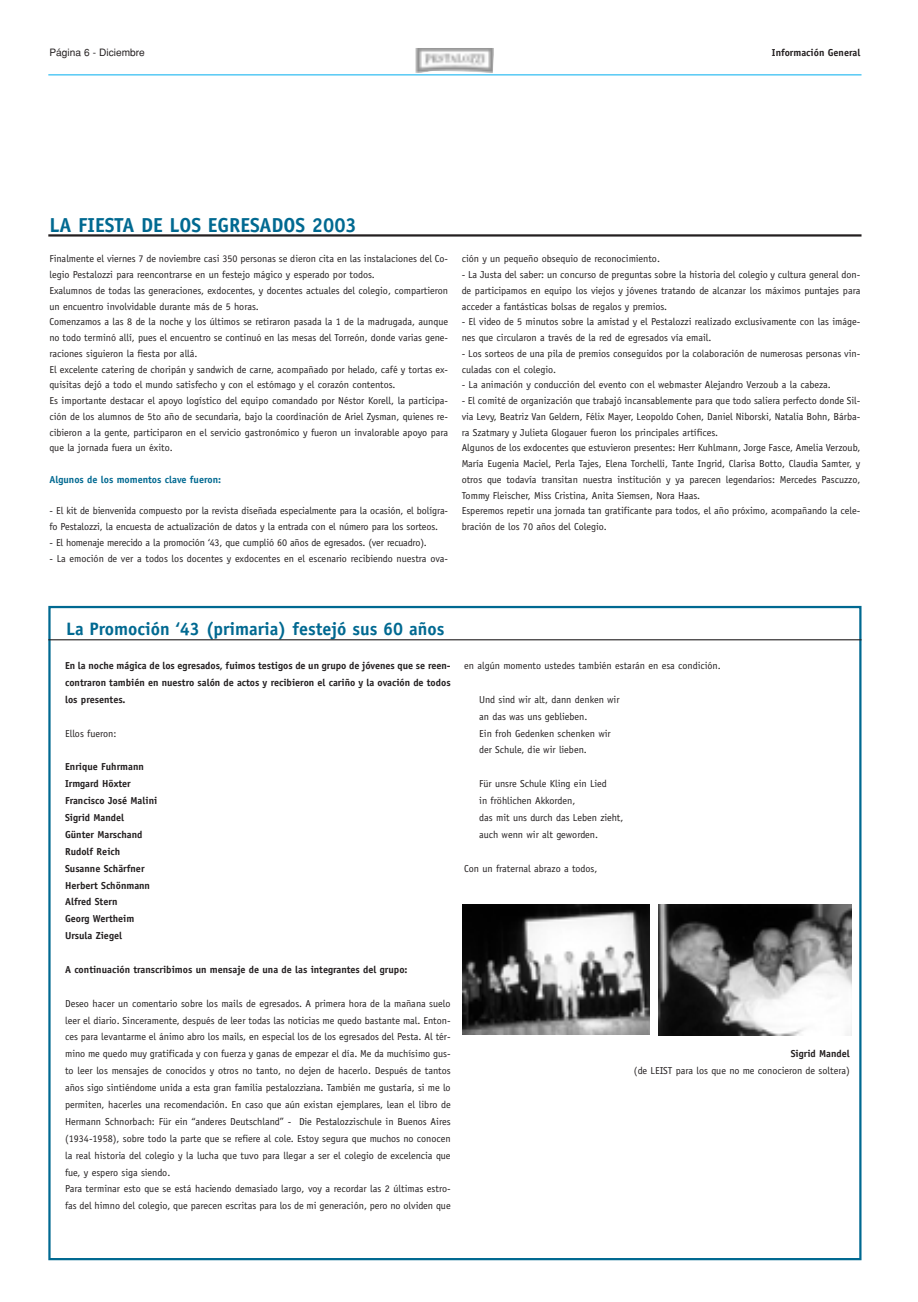
<style>
.page{position:relative;width:918px;height:1302px;background:#fff}
.page>*{position:absolute;margin:0;border:0;box-sizing:border-box;transform-origin:0 0}
.t1{font:700 20.25px "Officina Sans";color:#006991}
.t2{font:700 18px "Officina Sans";color:#006991}
.t3{font:10.2px/15.8px "Officina Sans";color:#231f20}
.t4{font:700 10.2px/17px "Officina Sans";color:#231f20;text-align:justify}
.t5{font:700 10.2px "Officina Sans";color:#006991}
.t6{font:10.2px "Helvetica";color:#231f20}
</style>
<div class="page">
<hr style="left:48px;top:75px;width:814px;height:1px;background:#00aeef">
<img style="left:415px;top:48px;width:79px;height:25px">
<hr style="left:48px;top:234px;width:814px;height:2px;background:#231f20">
<hr style="left:48px;top:639px;width:814px;height:1px;background:#231f20">
<img style="left:658px;top:904px;width:193px;height:131px">
<img style="left:463px;top:904px;width:186px;height:130px">
<p class="t6" style="left:49px;top:49px;width:97px">Página 6 - Diciembre</p>
<p class="t4" style="left:772px;top:45px;width:90px">Información General</p>
<h1 class="t1" style="left:49px;top:217px;width:309px">LA FIESTA DE LOS EGRESADOS 2003</h1>
<p class="t3" style="left:49px;top:252px;width:400px">Finalmente el viernes 7 de noviembre casi 350 personas se dieron cita en las instalaciones del Co&shy;legio Pestalozzi para reencontrarse en un festejo mágico y esperado por todos.<br>Exalumnos de todas las generaciones, exdocentes, y docentes actuales del colegio, compartieron un encuentro involvidable durante más de 5 horas.<br>Comenzamos a las 8 de la noche y los últimos se retiraron pasada la 1 de la madrugada, aunque no todo terminó allí, pues el encuentro se continuó en las mesas del Torreón, donde varias gene&shy;raciones siguieron la fiesta por allá.<br>El excelente catering de choripán y sandwich de carne, acompañado por helado, café y tortas ex&shy;quisitas dejó a todo el mundo satisfecho y con el estómago y el corazón contentos.<br>Es importante destacar el apoyo logístico del equipo comandado por Néstor Korell, la participa&shy;ción de los alumnos de 5to año de secundaria, bajo la coordinación de Ariel Zysman, quienes re&shy;cibieron a la gente, participaron en el servicio gastronómico y fueron un invalorable apoyo para que la jornada fuera un éxito.</p>
<p class="t5" style="left:49px;top:475px;width:173px">Algunos de los momentos clave fueron:</p>
<p class="t3" style="left:49px;top:504px;width:400px">- El kit de bienvenida compuesto por la revista diseñada especialmente para la ocasión, el bolígra&shy;fo Pestalozzi, la encuesta de actualización de datos y la entrada con el número para los sorteos.</p>
<p class="t3" style="left:49px;top:535px;width:379px">- El homenaje merecido a la promoción ‘43, que cumplió 60 años de egresados. (ver recuadro).</p>
<p class="t3" style="left:49px;top:551px;width:400px">- La emoción de ver a todos los docentes y exdocentes en el escenario recibiendo nuestra ova-</p>
<p class="t3" style="left:462px;top:252px;width:200px">ción y un pequeño obsequio de reconocimiento.</p>
<p class="t3" style="left:462px;top:267px;width:400px;text-align:justify">- La Justa del saber: un concurso de preguntas sobre la historia del colegio y cultura general don&shy;de participamos en equipo los viejos y jóvenes tratando de alcanzar los máximos puntajes para acceder a fantásticas bolsas de regalos y premios.</p>
<p class="t3" style="left:462px;top:315px;width:400px">- El video de 5 minutos sobre la amistad y el Pestalozzi realizado exclusivamente con las imáge&shy;nes que circularon a través de la red de egresados vía email.</p>
<p class="t3" style="left:462px;top:346px;width:400px">- Los sorteos de una pila de premios conseguidos por la colaboración de numerosas personas vin&shy;culadas con el colegio.</p>
<p class="t3" style="left:462px;top:378px;width:371px">- La animación y conducción del evento con el webmaster Alejandro Verzoub a la cabeza.</p>
<p class="t3" style="left:462px;top:393px;width:400px">- El comité de organización que trabajó incansablemente para que todo saliera perfecto donde Sil&shy;via Levy, Beatriz Van Geldern, Félix Mayer, Leopoldo Cohen, Daniel Niborski, Natalia Bohn, Bárba&shy;ra Szatmary y Julieta Glogauer fueron los principales artífices.<br>Algunos de los exdocentes que estuvieron presentes: Herr Kuhlmann, Jorge Fasce, Amelia Verzoub, María Eugenia Maciel, Perla Tajes, Elena Torchelli, Tante Ingrid, Clarisa Botto, Claudia Samter, y otros que todavía transitan nuestra institución y ya parecen legendarios: Mercedes Pascuzzo, Tommy Fleischer, Miss Cristina, Anita Siemsen, Nora Haas.<br>Esperemos repetir una jornada tan gratificante para todos, el año próximo, acompañando la cele&shy;bración de los 70 años del Colegio.</p>
<h2 class="t2" style="left:66px;top:622px;width:380px">La Promoción ‘43 (primaria) festejó sus 60 años</h2>
<p class="t4" style="left:65px;top:658px;width:387px">En la noche mágica de los egresados, fuimos testigos de un grupo de jóvenes que se reen&shy;contraron también en nuestro salón de actos y recibieron el cariño y la ovación de todos los presentes.</p>
<p class="t3" style="left:65px;top:726px;width:53px">Ellos fueron:</p>
<p class="t4" style="left:65px;top:759px;width:94px;text-align:left">Enrique Fuhrmann<br>Irmgard Höxter<br>Francisco José Malini<br>Sigrid Mandel<br>Günter Marschand<br>Rudolf Reich<br>Susanne Schärfner<br>Herbert Schönmann<br>Alfred Stern<br>Georg Wertheim<br>Ursula Ziegel</p>
<p class="t4" style="left:65px;top:961px;width:344px">A continuación transcribimos un mensaje de una de las integrantes del grupo:</p>
<p class="t3" style="left:65px;top:995px;width:387px;line-height:17px">Deseo hacer un comentario sobre los mails de egresados. A primera hora de la mañana suelo leer el diario. Sinceramente, después de leer todas las noticias me quedo bastante mal. Enton&shy;ces para levantarme el ánimo abro los mails, en especial los de los egresados del Pesta. Al tér&shy;mino me quedo muy gratificada y con fuerza y ganas de empezar el día. Me da muchísimo gus&shy;to leer los mensajes de conocidos y otros no tanto, no dejen de hacerlo. Después de tantos años sigo sintiéndome unida a esta gran familia pestalozziana. También me gustaría, si me lo permiten, hacerles una recomendación. En caso que aún existan ejemplares, lean el libro de Hermann Schnorbach: Für ein “anderes Deutschland” - Die Pestalozzischule in Buenos Aires (1934-1958), sobre todo la parte que se refiere al cole. Estoy segura que muchos no conocen la real historia del colegio y la lucha que tuvo para llegar a ser el colegio de excelencia que fue, y espero siga siendo.<br>Para terminar esto que se está haciendo demasiado largo, voy a recordar las 2 últimas estro&shy;fas del himno del colegio, que parecen escritas para los de mi generación, pero no olviden que</p>
<p class="t3" style="left:464px;top:658px;width:258px">en algún momento ustedes también estarán en esa condición.</p>
<p class="t3" style="left:479px;top:691px;width:142px;line-height:17px">Und sind wir alt, dann denken wir an das was uns geblieben.<br>Ein froh Gedenken schenken wir der Schule, die wir lieben.</p>
<p class="t3" style="left:479px;top:776px;width:146px;line-height:17px">Für unsre Schule Kling ein Lied<br>in fröhlichen Akkorden,<br>das mit uns durch das Leben zieht, auch wenn wir alt geworden.</p>
<p class="t3" style="left:464px;top:861px;width:135px">Con un fraternal abrazo a todos,</p>
<p class="t4" style="left:791px;top:1046px;width:61px">Sigrid Mandel</p>
<p class="t3" style="left:634px;top:1063px;width:217px">(de LEIST para los que no me conocieron de soltera)</p>
</div>
